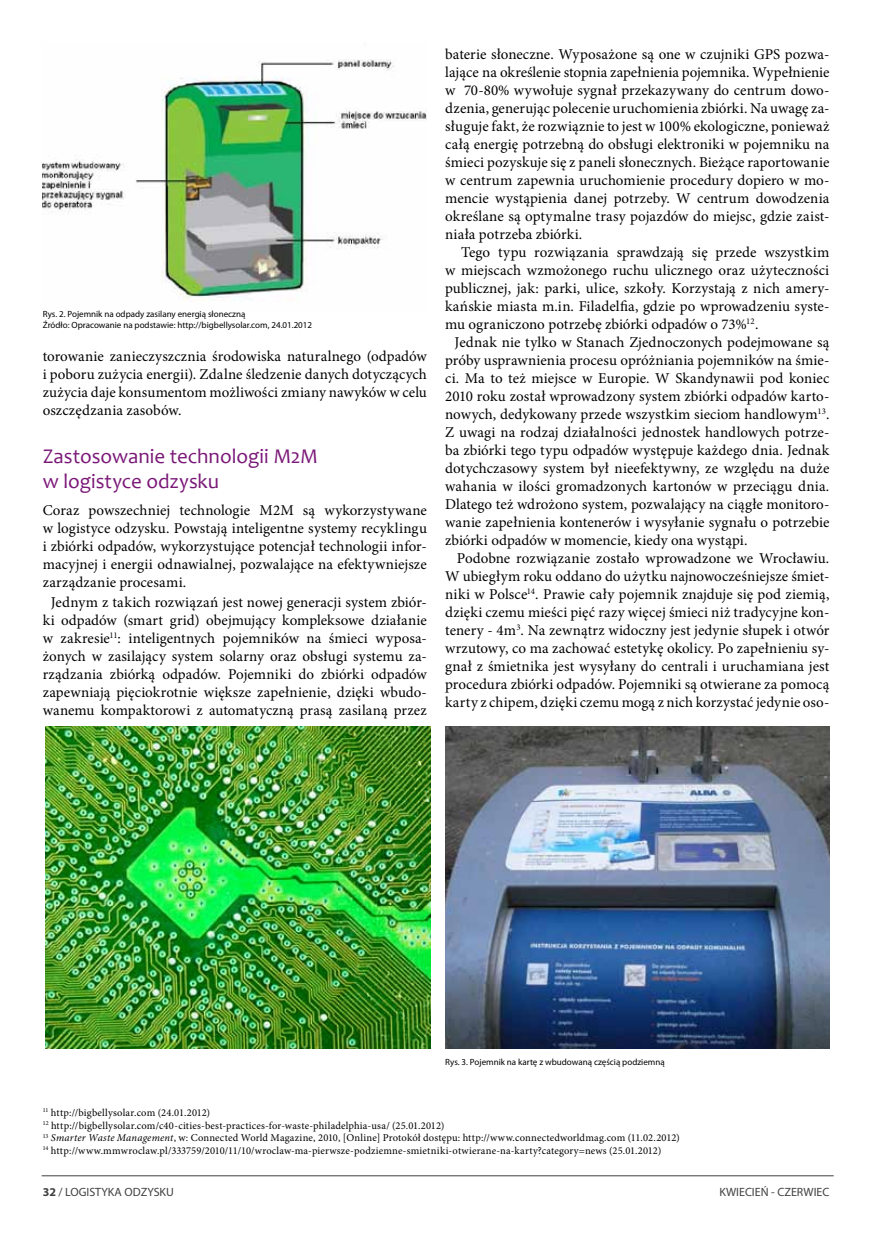
<style>
.page{position:relative;width:872px;height:1234px;background:#fff}
.page>*{position:absolute;margin:0;border:0;box-sizing:border-box;transform-origin:0 0}
.t1{font:21px/25.2px "Candara";letter-spacing:-.005em;color:#7a1878}
.t2{font:15px/18px "Minion Pro";letter-spacing:.005em;color:#000;text-align:justify}
.t3{font:12px "Myriad Pro";color:#414042}
.t4{font:10.5px/12.6px "Minion Pro";letter-spacing:.02em;color:#000}
.t5{font:9px/10.8px "Myriad Pro";color:#000}
.s1{font-style:italic}
.s2{font-weight:700}
</style>
<div class="page">
<img style="left:43px;top:59px;width:384px;height:242px">
<img style="left:445px;top:726px;width:384px;height:322px">
<img style="left:46px;top:726px;width:384px;height:322px">
<hr style="left:42px;top:1175px;width:791px;height:1px;background:#414042">
<p class="t5" style="left:43px;top:309px;width:271px">Rys. 2. Pojemnik na odpady zasilany energią słoneczną<br>Źródło: Opracowanie na podstawie: http://bigbellysolar.com, 24.01.2012</p>
<p class="t2" style="left:43px;top:347px;width:386px">torowanie zanieczyszcznia środowiska naturalnego (odpadów i poboru zużycia energii). Zdalne śledzenie danych dotyczących zużycia daje konsumentom możliwości zmiany nawyków w celu oszczędzania zasobów.</p>
<h1 class="t1" style="left:43px;top:443px;width:277px">Zastosowanie technologii M2M w logistyce odzysku</h1>
<p class="t2" style="left:43px;top:501px;width:386px">Coraz powszechniej technologie M2M są wykorzystywane w logistyce odzysku. Powstają inteligentne systemy recyklingu i zbiórki odpadów, wykorzystujące potencjał technologii infor&shy;macyjnej i energii odnawialnej, pozwalające na efektywniejsze zarządzanie procesami.</p>
<p class="t2" style="left:43px;top:593px;width:386px;text-align:center">Jednym z takich rozwiązań jest nowej generacji system zbiór&shy;ki odpadów (smart grid) obejmujący kompleksowe działanie w zakresie<sup>11</sup>: inteligentnych pojemników na śmieci wyposa&shy;żonych w zasilający system solarny oraz obsługi systemu za&shy;rządzania zbiórką odpadów. Pojemniki do zbiórki odpadów zapewniają pięciokrotnie większe zapełnienie, dzięki wbudo&shy;wanemu kompaktorowi z automatyczną prasą zasilaną przez</p>
<p class="t2" style="left:445px;top:45px;width:386px">baterie słoneczne. Wyposażone są one w czujniki GPS pozwa&shy;lające na określenie stopnia zapełnienia pojemnika. Wypełnienie w 70-80% wywołuje sygnał przekazywany do centrum dowo&shy;dzenia, generując polecenie uruchomienia zbiórki. Na uwagę za&shy;sługuje fakt, że rozwiąznie to jest w 100% ekologiczne, ponieważ całą energię potrzebną do obsługi elektroniki w pojemniku na śmieci pozyskuje się z paneli słonecznych. Bieżące raportowanie w centrum zapewnia uruchomienie procedury dopiero w mo&shy;mencie wystąpienia danej potrzeby. W centrum dowodzenia określane są optymalne trasy pojazdów do miejsc, gdzie zaist&shy;niała potrzeba zbiórki.</p>
<p class="t2" style="left:445px;top:243px;width:386px;text-indent:16px">Tego typu rozwiązania sprawdzają się przede wszystkim w miejscach wzmożonego ruchu ulicznego oraz użyteczności publicznej, jak: parki, ulice, szkoły. Korzystają z nich amery&shy;kańskie miasta m.in. Filadelfia, gdzie po wprowadzeniu syste&shy;mu ograniczono potrzebę zbiórki odpadów o 73%<sup>12</sup>.</p>
<p class="t2" style="left:445px;top:333px;width:386px;text-indent:9px">Jednak nie tylko w Stanach Zjednoczonych podejmowane są próby usprawnienia procesu opróżniania pojemników na śmie&shy;ci. Ma to też miejsce w Europie. W Skandynawii pod koniec 2010 roku został wprowadzony system zbiórki odpadów karto&shy;nowych, dedykowany przede wszystkim sieciom handlowym<sup>13</sup>.<br>Z uwagi na rodzaj działalności jednostek handlowych potrze&shy;ba zbiórki tego typu odpadów występuje każdego dnia. Jednak dotychczasowy system był nieefektywny, ze względu na duże wahania w ilości gromadzonych kartonów w przeciągu dnia.<br>Dlatego też wdrożono system, pozwalający na ciągłe monitoro&shy;wanie zapełnienia kontenerów i wysyłanie sygnału o potrzebie zbiórki odpadów w momencie, kiedy ona wystąpi.</p>
<p class="t2" style="left:445px;top:549px;width:386px;text-indent:12px">Podobne rozwiązanie zostało wprowadzone we Wrocławiu.<br>W ubiegłym roku oddano do użytku najnowocześniejsze śmiet&shy;niki w Polsce<sup>14</sup>. Prawie cały pojemnik znajduje się pod ziemią, dzięki czemu mieści pięć razy więcej śmieci niż tradycyjne kon&shy;tenery - 4m<sup>3</sup>. Na zewnątrz widoczny jest jedynie słupek i otwór wrzutowy, co ma zachować estetykę okolicy. Po zapełnieniu sy&shy;gnał z śmietnika jest wysyłany do centrali i uruchamiana jest procedura zbiórki odpadów. Pojemniki są otwierane za pomocą karty z chipem, dzięki czemu mogą z nich korzystać jedynie oso-</p>
<p class="t5" style="left:445px;top:1056px;width:221px">Rys. 3. Pojemnik na kartę z wbudowaną częścią podziemną</p>
<p class="t4" style="left:43px;top:1105px;width:638px"><sup>11</sup> http://bigbellysolar.com (24.01.2012)<br><sup>12</sup> http://bigbellysolar.com/c40-cities-best-practices-for-waste-philadelphia-usa/ (25.01.2012)<br><sup>13</sup> <span class="s1">Smarter Waste Management</span>, w: Connected World Magazine, 2010, [Online] Protokół dostępu: http://www.connectedworldmag.com (11.02.2012)<br><sup>14</sup> http://www.mmwroclaw.pl/333759/2010/11/10/wroclaw-ma-pierwsze-podziemne-smietniki-otwierane-na-karty?category=news (25.01.2012)</p>
<p class="t3" style="left:43px;top:1184px;width:133px"><span class="s2">32</span> / LOGISTYKA ODZYSKU</p>
<p class="t3" style="left:719px;top:1184px;width:112px">KWIECIEŃ - CZERWIEC</p>
</div>
